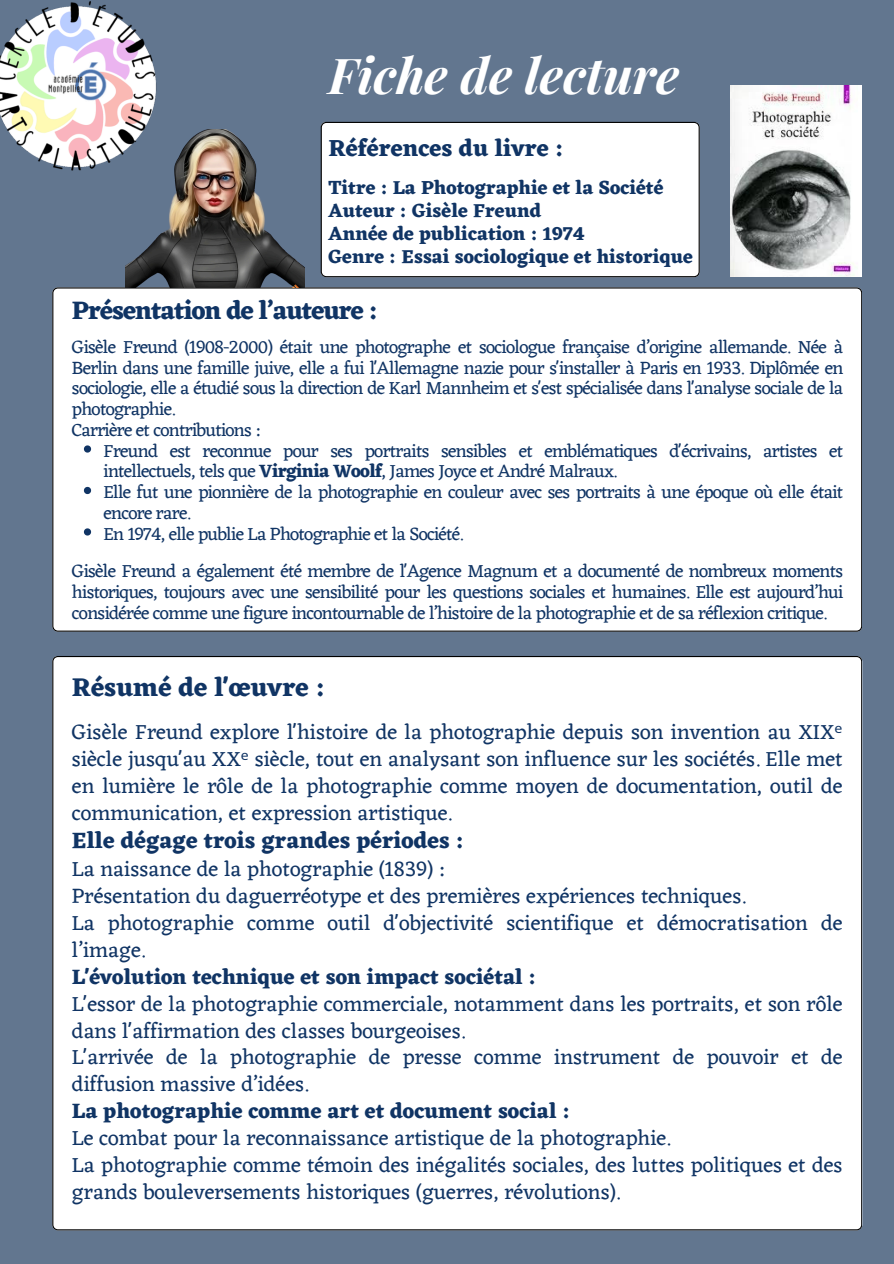
<style>
.page{position:relative;width:894px;height:1264px;background:#fff}
.page>*{position:absolute;margin:0;border:0;box-sizing:border-box;transform-origin:0 0}
.t1{font:italic 700 49.5px "Playfair Display";color:#fff}
.t2{font:700 26.55px "Eczar";color:#103464}
.t3{font:700 26.1px "Eczar";letter-spacing:-.04em;color:#103464}
.t4{font:700 24px "Eczar";color:#103464}
.t5{font:700 23.1px "Eczar";color:#103464}
.t6{font:21.6px/27px "Eczar";color:#103464;text-align:justify}
.t7{font:700 19.5px/23px "Eczar";color:#103464}
.t8{font:18.6px/20.7px "Eczar";letter-spacing:-.04em;color:#103464;text-align:justify}
.s1{font-weight:700}
.s2{font-family:"Noto Sans"}
</style>
<div class="page">
<div style="left:0;top:0;width:893px;height:1263px;background:#62768f"></div>
<div style="left:320px;top:122px;width:379px;height:155px;background:#fff"></div>
<div style="left:52px;top:656px;width:809px;height:573px;background:#fff"></div>
<div style="left:52px;top:287px;width:809px;height:344px;background:#fff"></div>
<img style="left:125px;top:129px;width:179px;height:158px">
<img style="left:0;top:1px;width:182px;height:197px">
<img style="left:730px;top:86px;width:131px;height:191px">
<svg style="left:84px;top:445px;width:7px;height:7px"></svg>
<svg style="left:84px;top:487px;width:7px;height:7px"></svg>
<svg style="left:84px;top:528px;width:7px;height:7px"></svg>
<p class="t1" style="left:328px;top:40px;width:352px">Fiche de lecture</p>
<p class="t4" style="left:328px;top:133px;width:237px">Références du livre :</p>
<h1 class="t7" style="left:328px;top:175px;width:366px">Titre : La Photographie et la Société<br>Auteur : Gisèle Freund<br>Année de publication : 1974<br>Genre : Essai sociologique et historique</h1>
<p class="t3" style="left:72px;top:295px;width:308px">Présentation de l’auteure :</p>
<h2 class="t8" style="left:72px;top:336px;width:772px">Gisèle Freund (1908-2000) était une photographe et sociologue française d’origine allemande. Née à Berlin dans une famille juive, elle a fui l'Allemagne nazie pour s'installer à Paris en 1933. Diplômée en sociologie, elle a étudié sous la direction de Karl Mannheim et s'est spécialisée dans l'analyse sociale de la photographie.</h2>
<h3 class="t8" style="left:72px;top:419px;width:191px">Carrière et contributions :</h3>
<h2 class="t8" style="left:103px;top:440px;width:741px">Freund est reconnue pour ses portraits sensibles et emblématiques d'écrivains, artistes et intellectuels, tels que <span class="s1">Virginia Woolf</span>, James Joyce et André Malraux.</h2>
<p class="t8" style="left:103px;top:481px;width:741px">Elle fut une pionnière de la photographie en couleur avec ses portraits à une époque où elle était encore rare.</p>
<p class="t8" style="left:103px;top:523px;width:361px">En 1974, elle publie La Photographie et la Société.</p>
<p class="t8" style="left:72px;top:560px;width:772px">Gisèle Freund a également été membre de l'Agence Magnum et a documenté de nombreux moments historiques, toujours avec une sensibilité pour les questions sociales et humaines. Elle est aujourd’hui considérée comme une figure incontournable de l’histoire de la photographie et de sa réflexion critique.</p>
<p class="t2" style="left:72px;top:671px;width:255px">Résumé de l'œuvre :</p>
<p class="t6" style="left:72px;top:718px;width:772px">Gisèle Freund explore l'histoire de la photographie depuis son invention au XIX<span class="s2">ᵉ </span>siècle jusqu'au XX<span class="s2">ᵉ</span> siècle, tout en analysant son influence sur les sociétés. Elle met en lumière le rôle de la photographie comme moyen de documentation, outil de communication, et expression artistique.</p>
<p class="t5" style="left:72px;top:826px;width:393px">Elle dégage trois grandes périodes :</p>
<p class="t6" style="left:72px;top:854px;width:772px;text-align:left">La naissance de la photographie (1839) :<br>Présentation du daguerréotype et des premières expériences techniques.<br>La photographie comme outil d'objectivité scientifique et démocratisation de l’image.<br><span class="s1">L'évolution technique et son impact sociétal :<br></span>L'essor de la photographie commerciale, notamment dans les portraits, et son rôle dans l'affirmation des classes bourgeoises.<br>L'arrivée de la photographie de presse comme instrument de pouvoir et de diffusion massive d’idées.<br><span class="s1">La photographie comme art et document social :<br></span>Le combat pour la reconnaissance artistique de la photographie.<br>La photographie comme témoin des inégalités sociales, des luttes politiques et des grands bouleversements historiques (guerres, révolutions).</p>
</div>
